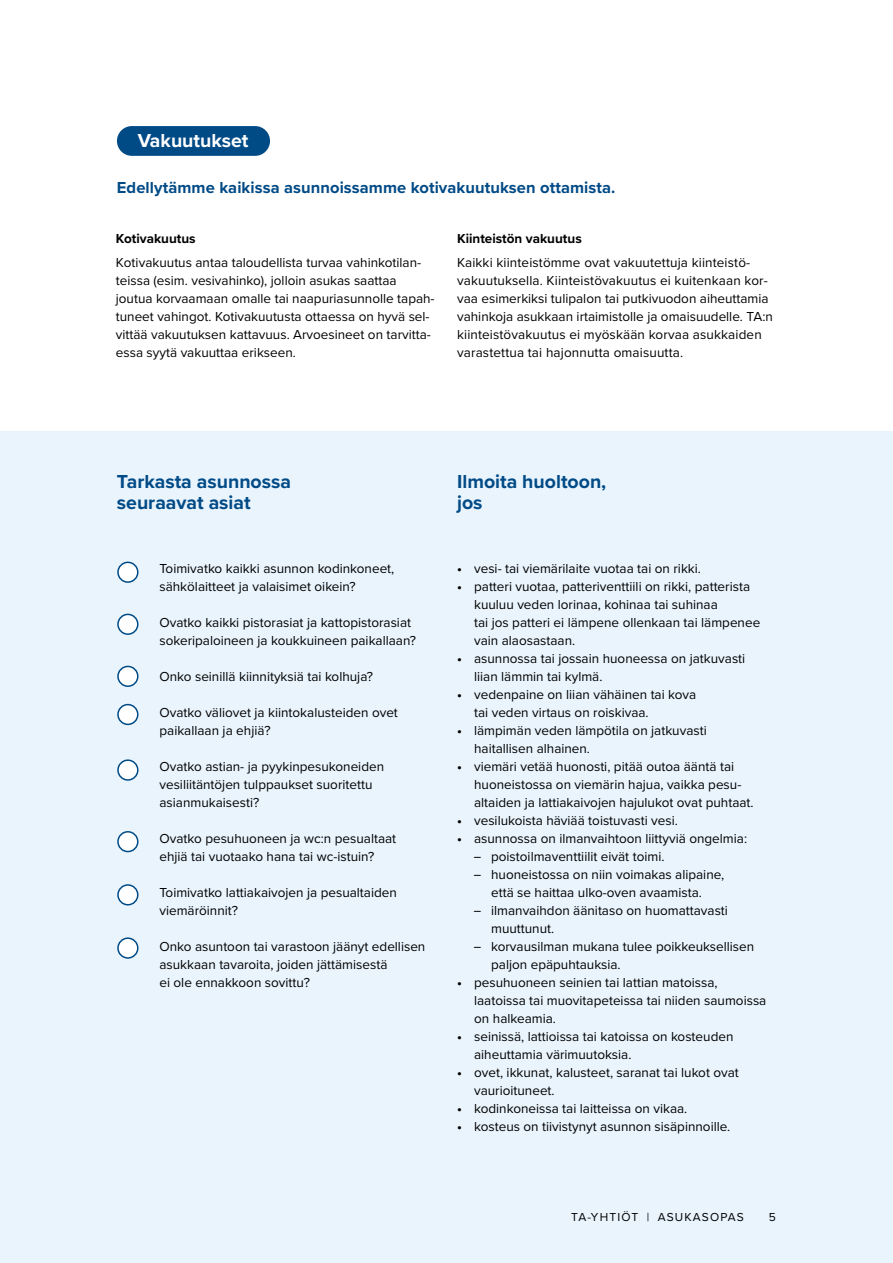
<style>
.page{position:relative;width:893px;height:1263px;background:#fff}
.page>*{position:absolute;margin:0;border:0;box-sizing:border-box;transform-origin:0 0}
.t1{font:700 19.5px/21px "Proxima Nova";color:#004a86}
.t2{font:700 19.5px "Proxima Nova";color:#fff}
.t3{font:700 16.5px "Proxima Nova";letter-spacing:.005em;color:#004a86}
.t4{font:13.5px/18px "Proxima Nova";color:#000}
.t5{font:700 13.5px "Proxima Nova";color:#000}
.t6{font:12px "Proxima Nova";letter-spacing:.1em;color:#000}
.s1{font-weight:700}
.s2{font-family:"Calibri"}
</style>
<div class="page">
<div style="left:0;top:432px;width:893px;height:831px;background:#e9f4fd"></div>
<div style="left:118px;top:562px;width:20px;height:20px;background:#fff;border-radius:50%"></div>
<div style="left:117px;top:562px;width:22px;height:21px;border:2px solid #004a86;border-radius:50%"></div>
<div style="left:118px;top:614px;width:20px;height:20px;background:#fff;border-radius:50%"></div>
<div style="left:117px;top:614px;width:22px;height:21px;border:2px solid #004a86;border-radius:50%"></div>
<div style="left:118px;top:666px;width:20px;height:20px;background:#fff;border-radius:50%"></div>
<div style="left:117px;top:666px;width:22px;height:21px;border:2px solid #004a86;border-radius:50%"></div>
<div style="left:118px;top:705px;width:20px;height:19px;background:#fff;border-radius:50%"></div>
<div style="left:117px;top:704px;width:22px;height:21px;border:2px solid #004a86;border-radius:50%"></div>
<div style="left:118px;top:760px;width:20px;height:20px;background:#fff;border-radius:50%"></div>
<div style="left:117px;top:759px;width:22px;height:22px;border:2px solid #004a86;border-radius:50%"></div>
<div style="left:118px;top:832px;width:20px;height:19px;background:#fff;border-radius:50%"></div>
<div style="left:117px;top:831px;width:22px;height:21px;border:2px solid #004a86;border-radius:50%"></div>
<div style="left:118px;top:885px;width:20px;height:20px;background:#fff;border-radius:50%"></div>
<div style="left:117px;top:884px;width:22px;height:21px;border:2px solid #004a86;border-radius:50%"></div>
<div style="left:118px;top:938px;width:20px;height:20px;background:#fff;border-radius:50%"></div>
<div style="left:117px;top:937px;width:22px;height:22px;border:2px solid #004a86;border-radius:50%"></div>
<div style="left:117px;top:126px;width:153px;height:30px;background:#004a86;border-radius:15px"></div>
<h1 class="t2" style="left:138px;top:126px;width:112px">Vakuutukset</h1>
<p class="t3" style="left:117px;top:176px;width:500px">Edellytämme kaikissa asunnoissamme kotivakuutuksen ottamista.</p>
<p class="t5" style="left:116px;top:228px;width:81px">Kotivakuutus</p>
<p class="t4" style="left:116px;top:253px;width:320px">Kotivakuutus antaa taloudellista turvaa vahinkotilan&shy;teissa (esim. vesivahinko), jolloin asukas saattaa joutua korvaamaan omalle tai naapuriasunnolle tapah&shy;tuneet vahingot. Kotivakuutusta ottaessa on hyvä sel&shy;vittää vakuutuksen kattavuus. Arvoesineet on tarvitta&shy;essa syytä vakuuttaa erikseen.</p>
<p class="t5" style="left:457px;top:228px;width:126px">Kiinteistön vakuutus</p>
<p class="t4" style="left:457px;top:253px;width:317px">Kaikki kiinteistömme ovat vakuutettuja kiinteistö&shy;vakuutuksella. Kiinteistövakuutus ei kuitenkaan kor&shy;vaa esimerkiksi tulipalon tai putkivuodon aiheuttamia vahinkoja asukkaan irtaimistolle ja omaisuudelle. TA:n kiinteistövakuutus ei myöskään korvaa asukkaiden varastettua tai hajonnutta omaisuutta.</p>
<h1 class="t1" style="left:117px;top:471px;width:176px">Tarkasta asunnossa seuraavat asiat</h1>
<p class="t4" style="left:159px;top:559px;width:236px">Toimivatko kaikki asunnon kodinkoneet, sähkölaitteet ja valaisimet oikein?</p>
<p class="t4" style="left:159px;top:613px;width:258px">Ovatko kaikki pistorasiat ja kattopistorasiat sokeripaloineen ja koukkuineen paikallaan?</p>
<p class="t4" style="left:159px;top:667px;width:215px">Onko seinillä kiinnityksiä tai kolhuja?</p>
<p class="t4" style="left:159px;top:703px;width:240px">Ovatko väliovet ja kiintokalusteiden ovet paikallaan ja ehjiä?</p>
<p class="t4" style="left:159px;top:757px;width:226px">Ovatko astian- ja pyykinpesukoneiden vesiliitäntöjen tulppaukset suoritettu asianmukaisesti?</p>
<p class="t4" style="left:159px;top:829px;width:238px">Ovatko pesuhuoneen ja wc:n pesualtaat ehjiä tai vuotaako hana tai wc-istuin?</p>
<p class="t4" style="left:159px;top:883px;width:239px">Toimivatko lattiakaivojen ja pesualtaiden viemäröinnit?</p>
<p class="t4" style="left:159px;top:937px;width:267px">Onko asuntoon tai varastoon jäänyt edellisen asukkaan tavaroita, joiden jättämisestä<br>ei ole ennakkoon sovittu?</p>
<h1 class="t1" style="left:457px;top:471px;width:151px">Ilmoita huoltoon, jos</h1>
<p class="t4" style="left:457px;top:559px;width:245px"><span class="s1">•</span> vesi- tai viemärilaite vuotaa tai on rikki.</p>
<p class="t4" style="left:474px;top:577px;width:288px;text-indent:-17px"><span class="s1">•</span> patteri vuotaa, patteriventtiili on rikki, patterista kuuluu veden lorinaa, kohinaa tai suhinaa<br>tai jos patteri ei lämpene ollenkaan tai lämpenee vain alaosastaan.</p>
<p class="t4" style="left:474px;top:649px;width:273px;text-indent:-17px"><span class="s1">•</span> asunnossa tai jossain huoneessa on jatkuvasti liian lämmin tai kylmä.</p>
<p class="t4" style="left:474px;top:685px;width:224px;text-indent:-17px"><span class="s1">•</span> vedenpaine on liian vähäinen tai kova tai veden virtaus on roiskivaa.</p>
<p class="t4" style="left:474px;top:721px;width:234px;text-indent:-17px"><span class="s1">•</span> lämpimän veden lämpötila on jatkuvasti haitallisen alhainen.</p>
<p class="t4" style="left:474px;top:757px;width:281px;text-indent:-17px"><span class="s1">•</span> viemäri vetää huonosti, pitää outoa ääntä tai huoneistossa on viemärin hajua, vaikka pesu&shy;altaiden ja lattiakaivojen hajulukot ovat puhtaat.</p>
<p class="t4" style="left:457px;top:811px;width:222px"><span class="s1">•</span> vesilukoista häviää toistuvasti vesi.</p>
<p class="t4" style="left:457px;top:829px;width:291px"><span class="s1">•</span> asunnossa on ilmanvaihtoon liittyviä ongelmia:</p>
<p class="t4" style="left:474px;top:847px;width:192px"><span class="s2">–</span> poistoilmaventtiilit eivät toimi.</p>
<p class="t4" style="left:474px;top:865px;width:252px;text-align:center"><span class="s2">–</span> huoneistossa on niin voimakas alipaine, että se haittaa ulko-oven avaamista.</p>
<p class="t4" style="left:491px;top:901px;width:238px;text-indent:-17px"><span class="s2">–</span> ilmanvaihdon äänitaso on huomattavasti muuttunut.</p>
<p class="t4" style="left:491px;top:937px;width:265px;text-indent:-17px"><span class="s2">–</span> korvausilman mukana tulee poikkeuksellisen paljon epäpuhtauksia.</p>
<p class="t4" style="left:474px;top:973px;width:294px;text-indent:-17px"><span class="s1">•</span> pesuhuoneen seinien tai lattian matoissa, laatoissa tai muovitapeteissa tai niiden saumoissa on halkeamia.</p>
<p class="t4" style="left:474px;top:1027px;width:261px;text-indent:-17px"><span class="s1">•</span> seinissä, lattioissa tai katoissa on kosteuden aiheuttamia värimuutoksia.</p>
<p class="t4" style="left:474px;top:1063px;width:266px;text-indent:-17px"><span class="s1">•</span> ovet, ikkunat, kalusteet, saranat tai lukot ovat vaurioituneet.</p>
<p class="t4" style="left:457px;top:1099px;width:232px"><span class="s1">•</span> kodinkoneissa tai laitteissa on vikaa.</p>
<p class="t4" style="left:457px;top:1117px;width:275px"><span class="s1">•</span> kosteus on tiivistynyt asunnon sisäpinnoille.</p>
<p class="t6" style="left:571px;top:1208px;width:174px">TA-YHTIÖT | ASUKASOPAS</p>
<p class="t6" style="left:769px;top:1208px;width:9px">5</p>
</div>
